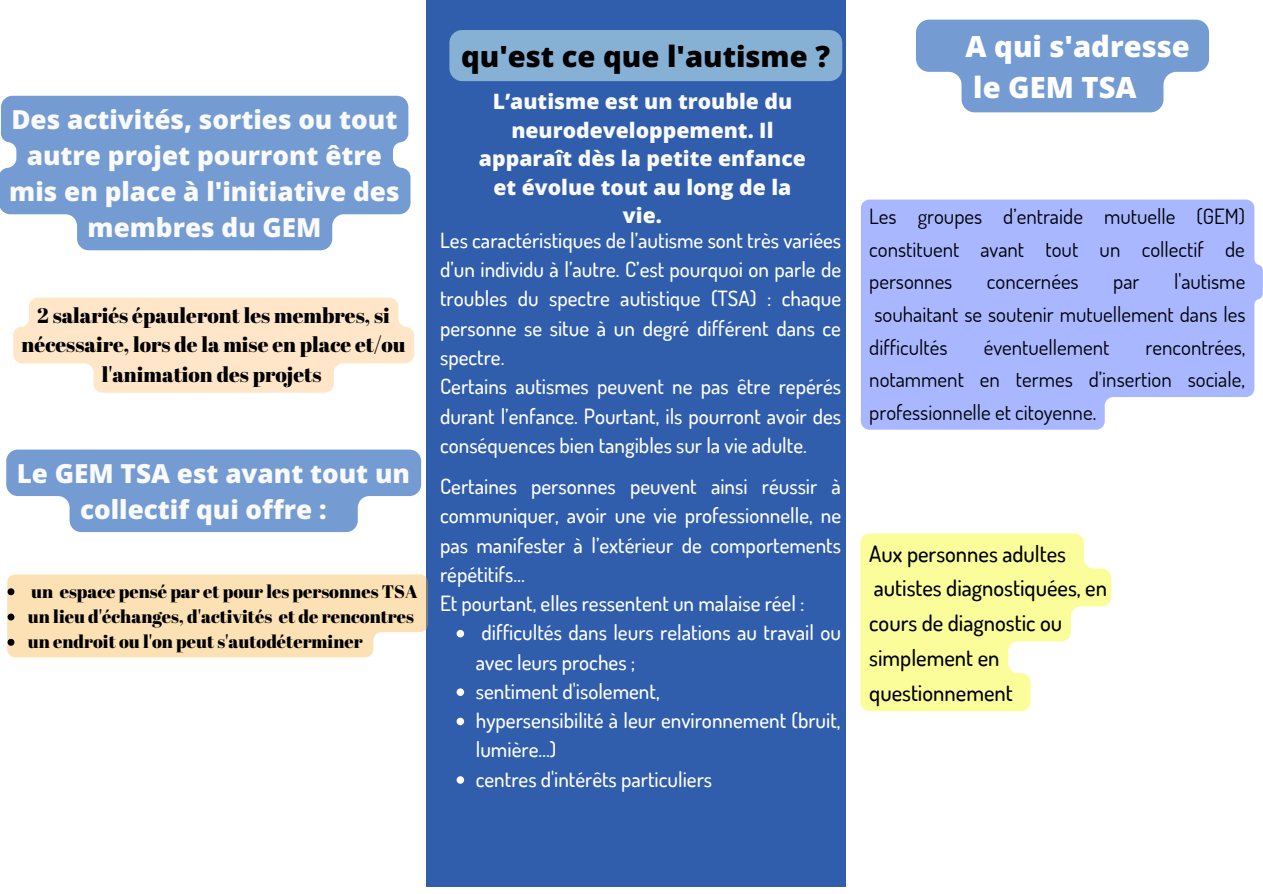
<style>
.page{position:relative;width:1263px;height:894px;background:#fff}
.page>*{position:absolute;margin:0;border:0;box-sizing:border-box;transform-origin:0 0}
.t1{font:800 29.1px "Open Sans";color:#000}
.t2{font:800 29.1px/40.5px "Open Sans";color:#fff}
.t3{font:800 26.1px/36px "Open Sans";color:#fafafa;text-align:center}
.t4{font:500 22.5px/34.8px "Dosis";color:#000}
.t5{font:800 21.15px/28.5px "Open Sans";color:#fafafa;text-align:center}
.t6{font:500 21px/29.2px "Dosis";color:#fff}
.t7{font:21px/32.5px "Dosis";color:#000;text-align:justify}
.t8{font:21px/29.2px "Abril Fatface";color:#000;text-align:center}
.t9{font:18.15px/25.2px "Abril Fatface";color:#000}
.t10{font:18px "Abril Fatface";color:#000}
</style>
<div class="page">
<div style="left:427px;top:0;width:419px;height:886px;background:#305eac"></div>
<div style="left:7px;top:574px;width:421px;height:83px;background:#fce1b4"></div>
<svg style="left:457px;top:629px;width:7px;height:8px"></svg>
<svg style="left:457px;top:688px;width:7px;height:7px"></svg>
<svg style="left:457px;top:717px;width:7px;height:8px"></svg>
<svg style="left:457px;top:776px;width:7px;height:7px"></svg>
<div style="left:449px;top:30px;width:393px;height:51px;background:#86b0d4;border-radius:13px"></div>
<svg style="left:860px;top:533px;width:251px;height:178px"></svg>
<svg style="left:861px;top:199px;width:402px;height:230px;background:#aebcff"></svg>
<svg style="left:0;top:96px;width:410px;height:154px;background:#82a6d6"></svg>
<svg style="left:916px;top:20px;width:293px;height:92px;background:#87a9d8"></svg>
<svg style="left:6px;top:449px;width:415px;height:83px;background:#88aad8"></svg>
<svg style="left:13px;top:297px;width:401px;height:95px;background:#ffe9d1"></svg>
<h1 class="t1" style="left:461px;top:35px;width:370px">qu'est ce que l'autisme ?</h1>
<p class="t5" style="left:479px;top:87px;width:328px">L’autisme est un trouble du neurodeveloppement. Il apparaît dès la petite enfance et évolue tout au long de la vie.</p>
<p class="t3" style="left:9px;top:101px;width:392px">Des activités, sorties ou tout autre projet pourront être mis en place à l'initiative des membres du GEM</p>
<p class="t6" style="left:440px;top:225px;width:403px">Les caractéristiques de l’autisme sont très variées d’un individu à l’autre. C’est pourquoi on parle de troubles du spectre autistique (TSA) : chaque personne se situe à un degré différent dans ce spectre.<br>Certains autismes peuvent ne pas être repérés durant l’enfance. Pourtant, ils pourront avoir des conséquences bien tangibles sur la vie adulte.</p>
<p class="t6" style="left:440px;top:471px;width:402px">Certaines personnes peuvent ainsi réussir à communiquer, avoir une vie professionnelle, ne pas manifester à l’extérieur de comportements répétitifs…<br>Et pourtant, elles ressentent un malaise réel :</p>
<p class="t8" style="left:22px;top:300px;width:386px">2 salariés épauleront les membres, si nécessaire, lors de la mise en place et/ou l'animation des projets</p>
<p class="t3" style="left:80px;top:454px;width:331px;text-align:left;text-indent:-63px">Le GEM TSA est avant tout un collectif qui offre :</p>
<p class="t9" style="left:28px;top:577px;width:391px">un espace pensé par et pour les personnes TSA un lieu d'échanges, d'activités et de rencontres</p>
<p class="t10" style="left:28px;top:628px;width:336px">un endroit ou l'on peut s'autodéterminer</p>
<p class="t6" style="left:476px;top:617px;width:367px">difficultés dans leurs relations au travail ou avec leurs proches ;<br>sentiment d'isolement,<br>hypersensibilité à leur environnement (bruit, lumière…)<br>centres d'intérêts particuliers</p>
<h1 class="t2" style="left:965px;top:25px;width:226px">A qui s'adresse le GEM TSA</h1>
<p class="t7" style="left:869px;top:199px;width:377px">Les groupes d’entraide mutuelle (GEM) constituent avant tout un collectif de personnes</p>
<p class="t7" style="left:869px;top:264px;width:378px;text-indent:305px">l'autisme souhaitant se soutenir mutuellement dans les difficultés</p>
<p class="t7" style="left:987px;top:264px;width:93px">concernées</p>
<p class="t7" style="left:1113px;top:264px;width:28px">par</p>
<p class="t7" style="left:984px;top:330px;width:127px">éventuellement</p>
<p class="t7" style="left:869px;top:330px;width:378px;text-indent:276px">rencontrées, notamment en termes d’insertion sociale, professionnelle et citoyenne.</p>
<p class="t4" style="left:869px;top:535px;width:239px">Aux personnes adultes autistes diagnostiquées, en cours de diagnostic ou simplement en questionnement</p>
</div>
